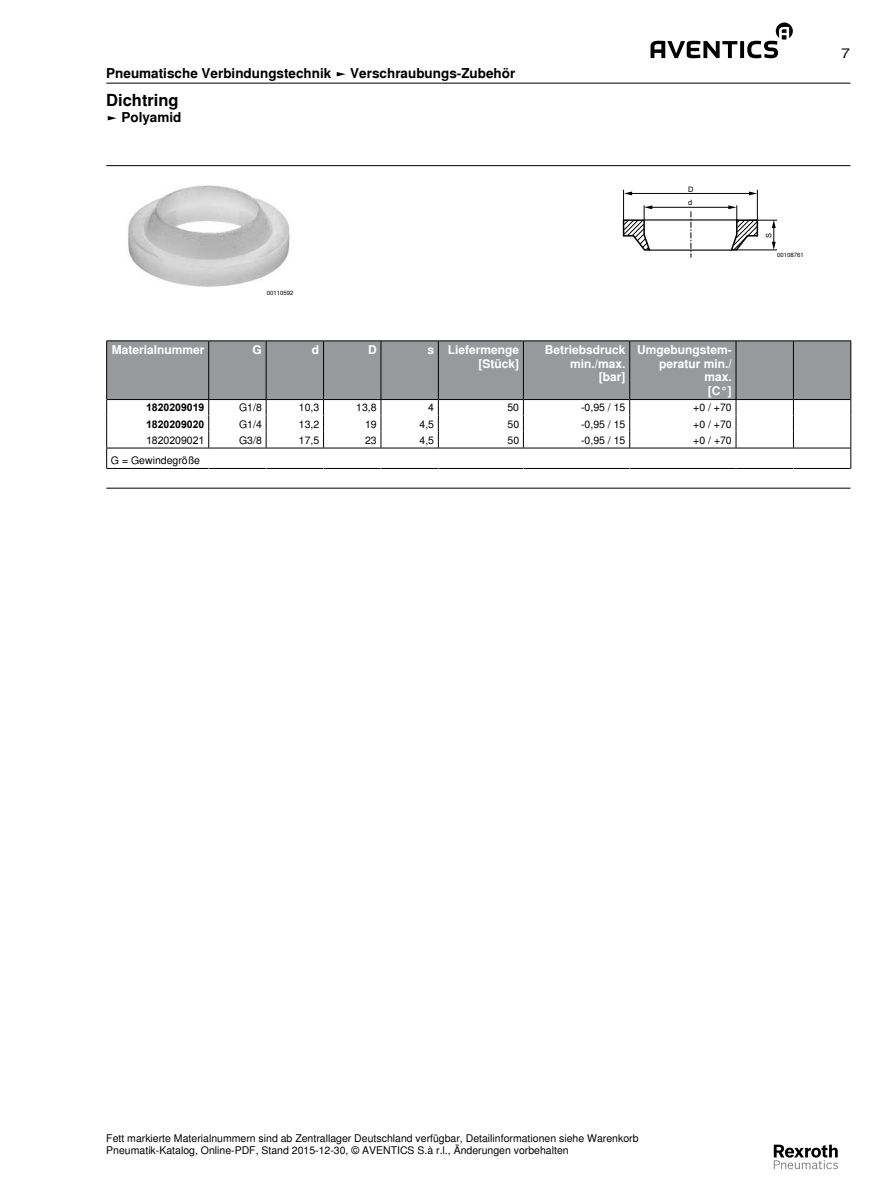
<style>
.page{position:relative;width:893px;height:1191px;background:#fff}
.page>*{position:absolute;margin:0;border:0;box-sizing:border-box;transform-origin:0 0}
.t1{font:700 16.5px "Nimbus Sans Global";color:#000}
.t2{font:700 13.5px "Nimbus Sans Global";color:#000}
.t3{font:13.5px "Nimbus Sans Global";color:#000;scale:1.2 1}
.t4{font:700 12px/13.8px "Nimbus Sans Global";color:#fff;text-align:right}
.t5{font:10.5px/12.6px "Nimbus Sans Global";color:#000}
.t6{font:700 10.5px "Arial";color:#000}
.t7{font:10.5px "Arial";color:#000}
.t8{font:7.5px/13.8px "Arial";color:#000}
.t9{font:6px "Nimbus Sans Global";color:#000}
</style>
<div class="page">
<svg style="left:650px;top:23px;width:143px;height:35px"></svg>
<svg style="left:774px;top:1144px;width:64px;height:25px"></svg>
<hr style="left:106px;top:83px;width:744px;height:1px;background:#000">
<hr style="left:106px;top:165px;width:744px;height:1px;background:#000">
<img style="left:128px;top:185px;width:162px;height:102px">
<hr style="left:757px;top:190px;width:1px;height:30px;background:#000">
<hr style="left:623px;top:190px;width:1px;height:30px;background:#000">
<hr style="left:628px;top:193px;width:121px;height:1px;background:#000">
<svg style="left:624px;top:191px;width:8px;height:4px"></svg>
<svg style="left:749px;top:191px;width:8px;height:4px"></svg>
<svg style="left:623px;top:205px;width:154px;height:52px"></svg>
<div style="left:107px;top:341px;width:743px;height:58px;background:#97999c"></div>
<hr style="left:106px;top:340px;width:103px;height:1px;background:#000">
<hr style="left:106px;top:341px;width:1px;height:58px;background:#000">
<hr style="left:209px;top:340px;width:57px;height:1px;background:#000">
<hr style="left:266px;top:340px;width:58px;height:1px;background:#000">
<hr style="left:324px;top:340px;width:57px;height:1px;background:#000">
<hr style="left:381px;top:340px;width:57px;height:1px;background:#000">
<hr style="left:438px;top:340px;width:85px;height:1px;background:#000">
<hr style="left:523px;top:340px;width:107px;height:1px;background:#000">
<hr style="left:630px;top:340px;width:106px;height:1px;background:#000">
<hr style="left:736px;top:340px;width:57px;height:1px;background:#000">
<hr style="left:793px;top:340px;width:58px;height:1px;background:#000">
<hr style="left:850px;top:341px;width:1px;height:58px;background:#000">
<svg style="left:208px;top:400px;width:1px;height:48px"></svg>
<svg style="left:266px;top:400px;width:1px;height:48px"></svg>
<svg style="left:323px;top:400px;width:1px;height:48px"></svg>
<svg style="left:381px;top:400px;width:1px;height:48px"></svg>
<svg style="left:438px;top:400px;width:1px;height:48px"></svg>
<svg style="left:523px;top:400px;width:1px;height:48px"></svg>
<svg style="left:629px;top:400px;width:1px;height:48px"></svg>
<svg style="left:736px;top:400px;width:1px;height:48px"></svg>
<svg style="left:793px;top:400px;width:1px;height:48px"></svg>
<hr style="left:106px;top:448px;width:103px;height:1px;background:#000">
<hr style="left:209px;top:448px;width:57px;height:1px;background:#000">
<hr style="left:266px;top:448px;width:58px;height:1px;background:#000">
<hr style="left:324px;top:448px;width:57px;height:1px;background:#000">
<hr style="left:381px;top:448px;width:57px;height:1px;background:#000">
<hr style="left:438px;top:448px;width:85px;height:1px;background:#000">
<hr style="left:523px;top:448px;width:107px;height:1px;background:#000">
<hr style="left:630px;top:448px;width:106px;height:1px;background:#000">
<hr style="left:736px;top:448px;width:57px;height:1px;background:#000">
<hr style="left:793px;top:448px;width:58px;height:1px;background:#000">
<hr style="left:208px;top:341px;width:1px;height:58px;background:#000">
<hr style="left:266px;top:341px;width:1px;height:58px;background:#000">
<hr style="left:323px;top:341px;width:1px;height:58px;background:#000">
<hr style="left:381px;top:341px;width:1px;height:58px;background:#000">
<hr style="left:438px;top:341px;width:1px;height:58px;background:#000">
<hr style="left:523px;top:341px;width:1px;height:58px;background:#000">
<hr style="left:629px;top:341px;width:1px;height:58px;background:#000">
<hr style="left:736px;top:341px;width:1px;height:58px;background:#000">
<hr style="left:793px;top:341px;width:1px;height:58px;background:#000">
<hr style="left:107px;top:399px;width:102px;height:1px;background:#000">
<hr style="left:209px;top:399px;width:57px;height:1px;background:#000">
<hr style="left:266px;top:399px;width:58px;height:1px;background:#000">
<hr style="left:324px;top:399px;width:57px;height:1px;background:#000">
<hr style="left:381px;top:399px;width:57px;height:1px;background:#000">
<hr style="left:438px;top:399px;width:85px;height:1px;background:#000">
<hr style="left:523px;top:399px;width:107px;height:1px;background:#000">
<hr style="left:630px;top:399px;width:106px;height:1px;background:#000">
<hr style="left:736px;top:399px;width:57px;height:1px;background:#000">
<hr style="left:793px;top:399px;width:57px;height:1px;background:#000">
<hr style="left:106px;top:468px;width:103px;height:1px;background:#000">
<hr style="left:209px;top:468px;width:57px;height:1px;background:#000">
<hr style="left:266px;top:468px;width:58px;height:1px;background:#000">
<hr style="left:324px;top:468px;width:57px;height:1px;background:#000">
<hr style="left:381px;top:468px;width:57px;height:1px;background:#000">
<hr style="left:438px;top:468px;width:85px;height:1px;background:#000">
<hr style="left:523px;top:468px;width:107px;height:1px;background:#000">
<hr style="left:630px;top:468px;width:106px;height:1px;background:#000">
<hr style="left:736px;top:468px;width:57px;height:1px;background:#000">
<hr style="left:793px;top:468px;width:58px;height:1px;background:#000">
<svg style="left:106px;top:399px;width:1px;height:70px"></svg>
<svg style="left:850px;top:399px;width:1px;height:70px"></svg>
<hr style="left:106px;top:488px;width:744px;height:1px;background:#000">
<p class="t2" style="left:106px;top:63px;width:411px">Pneumatische Verbindungstechnik ► Verschraubungs-Zubehör</p>
<h1 class="t1" style="left:106px;top:87px;width:74px">Dichtring</h1>
<p class="t2" style="left:106px;top:107px;width:77px">► Polyamid</p>
<p class="t9" style="left:267px;top:288px;width:28px">00110592</p>
<p class="t8" style="left:688px;top:182px;width:7px">D d</p>
<p class="t4" style="left:112px;top:342px;width:94px">Materialnummer</p>
<p class="t4" style="left:253px;top:342px;width:11px">G</p>
<p class="t4" style="left:312px;top:342px;width:9px">d</p>
<p class="t4" style="left:368px;top:342px;width:10px">D</p>
<p class="t4" style="left:427px;top:342px;width:93px">s Liefermenge [Stück]</p>
<p class="t4" style="left:545px;top:342px;width:82px">Betriebsdruck min./max. [bar]</p>
<p class="t4" style="left:637px;top:342px;width:96px">Umgebungstem&shy;peratur min./ max.<br>[C°]</p>
<p class="t6" style="left:146px;top:401px;width:60px">1820209019</p>
<p class="t5" style="left:239px;top:401px;width:24px">G1/8</p>
<p class="t5" style="left:299px;top:401px;width:22px">10,3</p>
<p class="t5" style="left:356px;top:401px;width:22px">13,8</p>
<p class="t5" style="left:428px;top:401px;width:7px">4</p>
<p class="t5" style="left:507px;top:401px;width:13px">50</p>
<p class="t5" style="left:581px;top:401px;width:46px">-0,95 / 15</p>
<p class="t5" style="left:693px;top:401px;width:40px">+0 / +70</p>
<p class="t6" style="left:146px;top:417px;width:60px">1820209020</p>
<p class="t5" style="left:239px;top:417px;width:24px">G1/4</p>
<p class="t5" style="left:299px;top:417px;width:22px">13,2</p>
<p class="t5" style="left:365px;top:417px;width:13px">19</p>
<p class="t5" style="left:419px;top:417px;width:16px">4,5</p>
<p class="t5" style="left:507px;top:417px;width:13px">50</p>
<p class="t5" style="left:581px;top:417px;width:46px">-0,95 / 15</p>
<p class="t5" style="left:693px;top:417px;width:40px">+0 / +70</p>
<p class="t7" style="left:146px;top:433px;width:60px">1820209021</p>
<p class="t5" style="left:239px;top:433px;width:24px">G3/8</p>
<p class="t5" style="left:299px;top:433px;width:22px">17,5</p>
<p class="t5" style="left:365px;top:433px;width:13px">23</p>
<p class="t5" style="left:420px;top:433px;width:16px">4,5</p>
<p class="t5" style="left:507px;top:433px;width:13px">50</p>
<p class="t5" style="left:581px;top:433px;width:46px">-0,95 / 15</p>
<p class="t5" style="left:693px;top:433px;width:40px">+0 / +70</p>
<p class="t5" style="left:111px;top:454px;width:90px">G = Gewindegröße</p>
<p class="t8" style="left:762px;top:238px;width:6px;rotate:-90deg">S</p>
<p class="t9" style="left:777px;top:251px;width:28px">00108761</p>
<p class="t3" style="left:841px;top:43px;width:9px">7</p>
<p class="t5" style="left:106px;top:1131px;width:534px">Fett markierte Materialnummern sind ab Zentrallager Deutschland verfügbar, Detailinformationen siehe Warenkorb<br>Pneumatik-Katalog, Online-PDF, Stand 2015-12-30, © AVENTICS S.à r.l., Änderungen vorbehalten</p>
</div>
